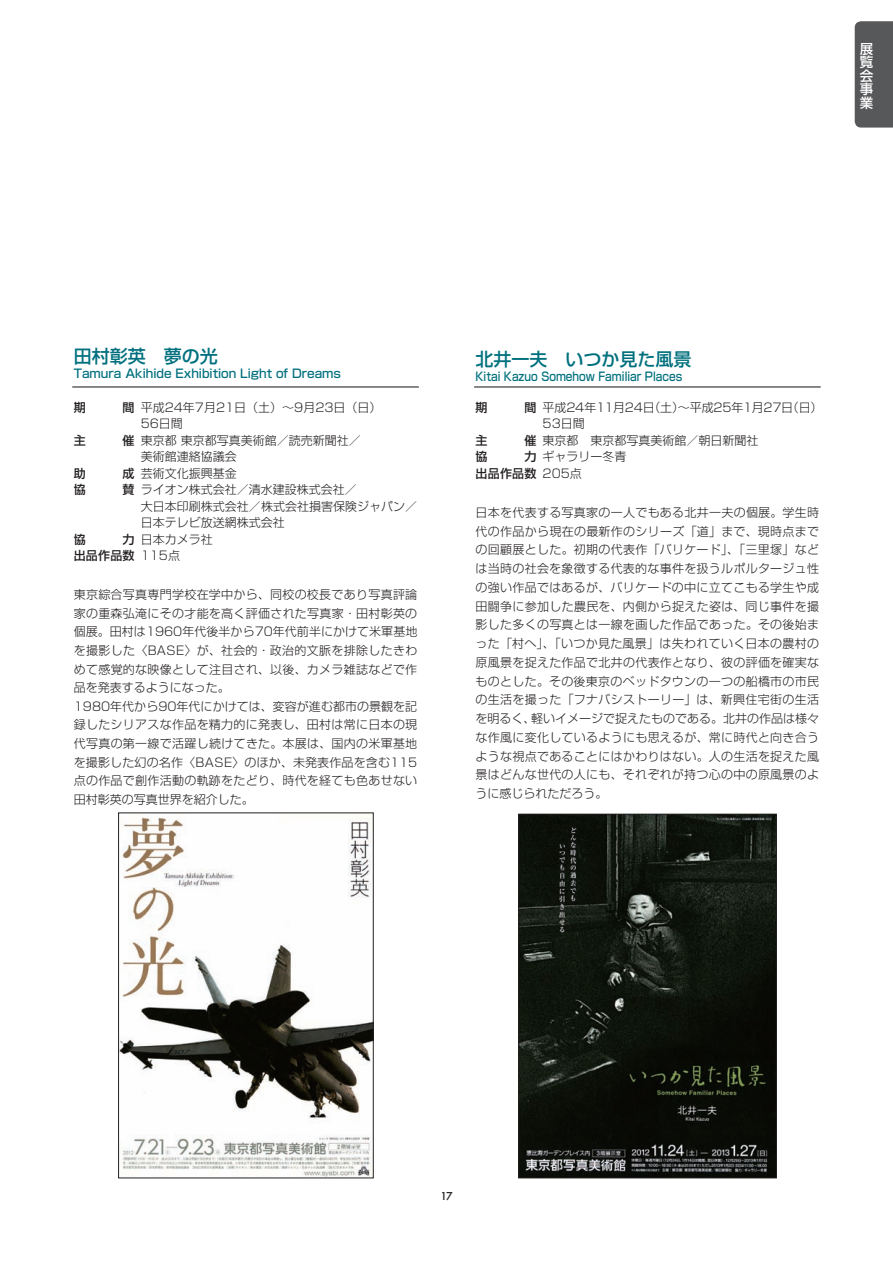
<style>
.page{position:relative;width:893px;height:1263px;background:#fff}
.page>*{position:absolute;margin:0;border:0;box-sizing:border-box;transform-origin:0 0}
.t1{font:500 18px "Shin Go Pro";color:#01707e}
.t2{font:500 13.5px/13.5px "Shin Go Pro";color:#fff;text-align:justify}
.t3{font:300 12px/18.8px "Shin Go Pro";letter-spacing:.005em;color:#231f20}
.t4{font:300 12px/18.6px "Shin Go Pro";letter-spacing:.025em;color:#231f20}
.t5{font:500 12px "Shin Go Pro";color:#01707e}
.t6{font:500 12px "Shin Go Pro";color:#01707e;scale:.88 1}
.t7{font:500 12px/16.5px "Shin Go Pro";letter-spacing:.015em;color:#231f20;text-align:right}
.t8{font:500 10.65px "Futura";color:#231f20}
</style>
<div class="page">
<div style="left:855px;top:21px;width:38px;height:107px;background:#57585a"></div>
<img style="left:120px;top:816px;width:251px;height:360px">
<div style="left:118px;top:813px;width:255px;height:365px;border:1px solid #231f20"></div>
<hr style="left:72px;top:386px;width:347px;height:1px;background:#231f20">
<img style="left:520px;top:816px;width:255px;height:360px">
<div style="left:518px;top:814px;width:259px;height:364px;border:1px solid #231f20"></div>
<hr style="left:474px;top:386px;width:347px;height:1px;background:#231f20">
<p class="t2" style="left:860px;top:40px;width:15px">展覧会事業</p>
<h1 class="t1" style="left:74px;top:341px;width:145px">田村彰英　夢の光</h1>
<p class="t5" style="left:74px;top:363px;width:269px">Tamura Akihide Exhibition Light of Dreams</p>
<p class="t3" style="left:141px;top:397px;width:278px;line-height:16.5px">平成24年7月21日（土）～9月23日（日）　<br>56日間<br>東京都 東京都写真美術館／読売新聞社／<br>美術館連絡協議会<br>芸術文化振興基金<br>ライオン株式会社／清水建設株式会社／<br>大日本印刷株式会社／株式会社損害保険ジャパン／日本テレビ放送網株式会社<br>日本カメラ社<br>115点</p>
<p class="t7" style="left:74px;top:397px;width:13px">期</p>
<p class="t7" style="left:123px;top:397px;width:13px">間</p>
<p class="t7" style="left:74px;top:430px;width:13px">主</p>
<p class="t7" style="left:123px;top:430px;width:13px">催</p>
<p class="t7" style="left:74px;top:463px;width:13px">助</p>
<p class="t7" style="left:123px;top:463px;width:13px">成</p>
<p class="t7" style="left:74px;top:480px;width:13px">協</p>
<p class="t7" style="left:123px;top:480px;width:13px">賛</p>
<p class="t7" style="left:74px;top:529px;width:13px">協</p>
<p class="t7" style="left:74px;top:529px;width:62px">力<br>出品作品数</p>
<p class="t4" style="left:74px;top:584px;width:345px">東京綜合写真専門学校在学中から、同校の校長であり写真評論家の重森弘淹にその才能を高く評価された写真家・田村彰英の個展。田村は1960年代後半から70年代前半にかけて米軍基地を撮影した〈BASE〉が、社会的・政治的文脈を排除したきわめて感覚的な映像として注目され、以後、カメラ雑誌などで作品を発表するようになった。<br>1980年代から90年代にかけては、変容が進む都市の景観を記録したシリアスな作品を精力的に発表し、田村は常に日本の現代写真の第一線で活躍し続けてきた。本展は、国内の米軍基地を撮影した幻の名作〈BASE〉のほか、未発表作品を含む115点の作品で創作活動の軌跡をたどり、時代を経ても色あせない田村彰英の写真世界を紹介した。</p>
<h1 class="t1" style="left:476px;top:344px;width:217px">北井一夫　いつか見た風景</h1>
<p class="t6" style="left:476px;top:367px;width:236px">Kitai Kazuo Somehow Familiar Places</p>
<p class="t3" style="left:543px;top:397px;width:281px;line-height:16.5px">平成24年11月24日（土）～平成25年1月27日（日）<br>53日間<br>東京都　東京都写真美術館／朝日新聞社<br>ギャラリー冬青<br>205点</p>
<p class="t7" style="left:476px;top:397px;width:13px">期</p>
<p class="t7" style="left:524px;top:397px;width:13px">間</p>
<p class="t7" style="left:476px;top:430px;width:13px">主</p>
<p class="t7" style="left:524px;top:430px;width:13px">催</p>
<p class="t7" style="left:476px;top:447px;width:13px">協</p>
<p class="t7" style="left:476px;top:447px;width:62px">力<br>出品作品数</p>
<p class="t3" style="left:476px;top:501px;width:345px;text-align:justify">日本を代表する写真家の一人でもある北井一夫の個展。学生時代の作品から現在の最新作のシリーズ「道」まで、現時点までの回顧展とした。初期の代表作「バリケード」、「三里塚」などは当時の社会を象徴する代表的な事件を扱うルポルタージュ性の強い作品ではあるが、バリケードの中に立てこもる学生や成田闘争に参加した農民を、内側から捉えた姿は、同じ事件を撮影した多くの写真とは一線を画した作品であった。その後始まった「村へ」、「いつか見た風景」は失われていく日本の農村の原風景を捉えた作品で北井の代表作となり、彼の評価を確実なものとした。その後東京のベッドタウンの一つの船橋市の市民の生活を撮った「フナバシストーリー」は、新興住宅街の生活を明るく、軽いイメージで捉えたものである。北井の作品は様々な作風に変化しているようにも思えるが、常に時代と向き合うような視点であることにはかわりはない。人の生活を捉えた風景はどんな世代の人にも、それぞれが持つ心の中の原風景のように感じられただろう。</p>
<p class="t8" style="left:440px;top:1189px;width:14px">17</p>
</div>
